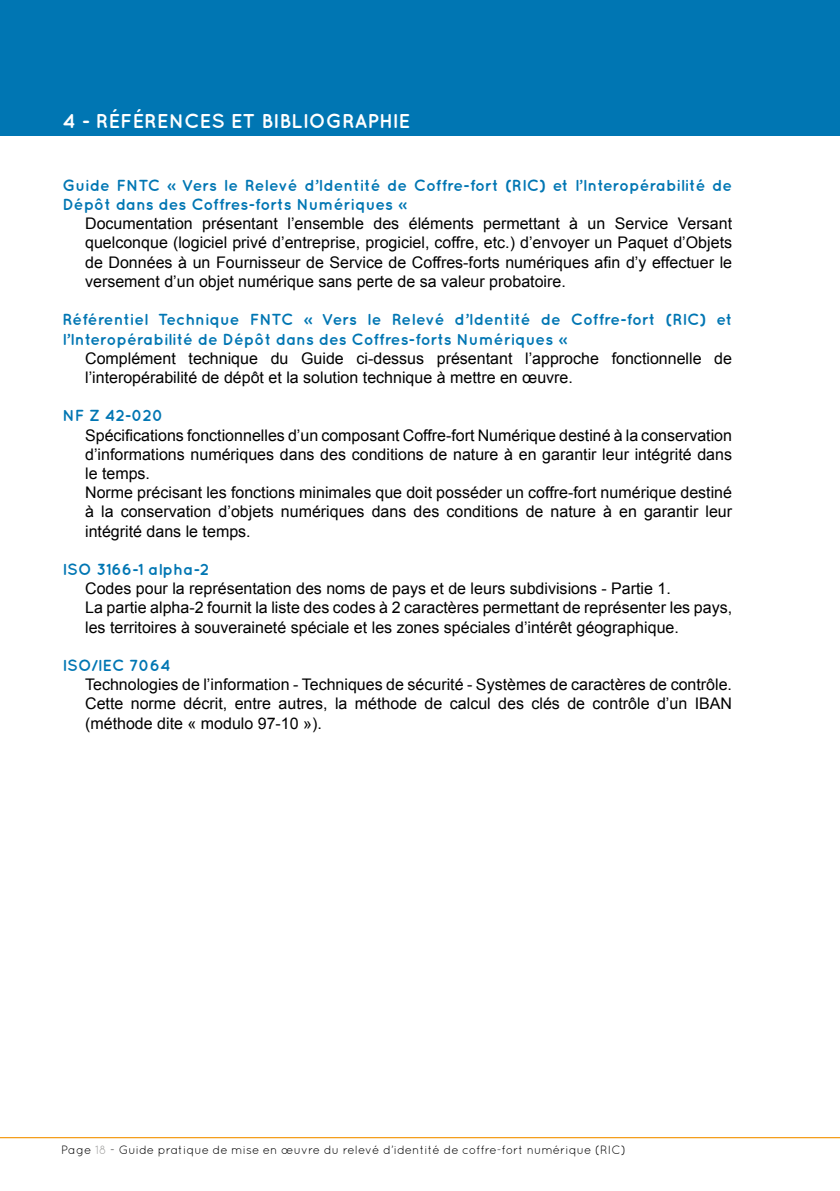
<style>
.page{position:relative;width:840px;height:1191px;background:#fff}
.page>*{position:absolute;margin:0;border:0;box-sizing:border-box;transform-origin:0 0}
.t1{font:700 20px "Quicksand";color:#fff}
.t2{font:16px/19.2px "Arial";color:#000}
.t3{font:700 16px/19.2px "Quicksand";color:#0076b3}
.t4{font:12px "Quicksand";color:#000}
.s1{color:#9d9d9c}
</style>
<div class="page">
<svg style="left:0;top:1137px;width:839px;height:2px;background:#f8c16e"></svg>
<div style="left:0;top:0;width:839px;height:135px;background:#0076b3"></div>
<hr style="left:839px;top:0;width:1px;height:135px;background:#0076b3">
<p class="t1" style="left:62px;top:109px;width:349px">4 - RÉFÉRENCES ET BIBLIOGRAPHIE</p>
<p class="t3" style="left:62px;top:175px;width:671px">Guide FNTC « Vers le Relevé d’Identité de Coffre-fort (RIC) et l’Interopérabilité de<br>Dépôt dans des Coffres-forts Numériques »</p>
<p class="t2" style="left:85px;top:214px;width:648px;text-align:justify">Documentation présentant l’ensemble des éléments permettant à un Service Versant quelconque (logiciel privé d’entreprise, progiciel, coffre, etc.) d’envoyer un Paquet d’Objets de Données à un Fournisseur de Service de Coffres-forts numériques afin d’y effectuer le versement d’un objet numérique sans perte de sa valeur probatoire.</p>
<p class="t3" style="left:62px;top:309px;width:670px">Référentiel Technique FNTC « Vers le Relevé d’Identité de Coffre-fort (RIC) et l’Interopérabilité de Dépôt dans des Coffres-forts Numériques »</p>
<p class="t2" style="left:85px;top:349px;width:648px">Complément technique du Guide ci-dessus présentant l’approche fonctionnelle de l’interopérabilité de dépôt et la solution technique à mettre en œuvre.</p>
<p class="t3" style="left:62px;top:405px;width:102px">NF Z 42-020</p>
<p class="t2" style="left:85px;top:425px;width:648px">Spécifications fonctionnelles d’un composant Coffre-fort Numérique destiné à la conservation d’informations numériques dans des conditions de nature à en garantir leur intégrité dans le temps.<br>Norme précisant les fonctions minimales que doit posséder un coffre-fort numérique destiné à la conservation d’objets numériques dans des conditions de nature à en garantir leur intégrité dans le temps.</p>
<p class="t3" style="left:62px;top:559px;width:148px">ISO 3166-1 alpha-2</p>
<p class="t2" style="left:85px;top:579px;width:648px">Codes pour la représentation des noms de pays et de leurs subdivisions - Partie 1.<br>La partie alpha-2 fournit la liste des codes à 2 caractères permettant de représenter les pays, les territoires à souveraineté spéciale et les zones spéciales d’intérêt géographique.</p>
<p class="t3" style="left:62px;top:655px;width:110px">ISO/IEC 7064</p>
<p class="t2" style="left:85px;top:675px;width:648px;text-align:justify">Technologies de l’information - Techniques de sécurité - Systèmes de caractères de contrôle.<br>Cette norme décrit, entre autres, la méthode de calcul des clés de contrôle d’un IBAN (méthode dite « modulo 97-10 »).</p>
<p class="t4" style="left:61px;top:1143px;width:565px">Page <span class="s1">18</span> - Guide pratique de mise en œuvre du relevé d’identité de coffre-fort numérique (RIC)</p>
</div>
